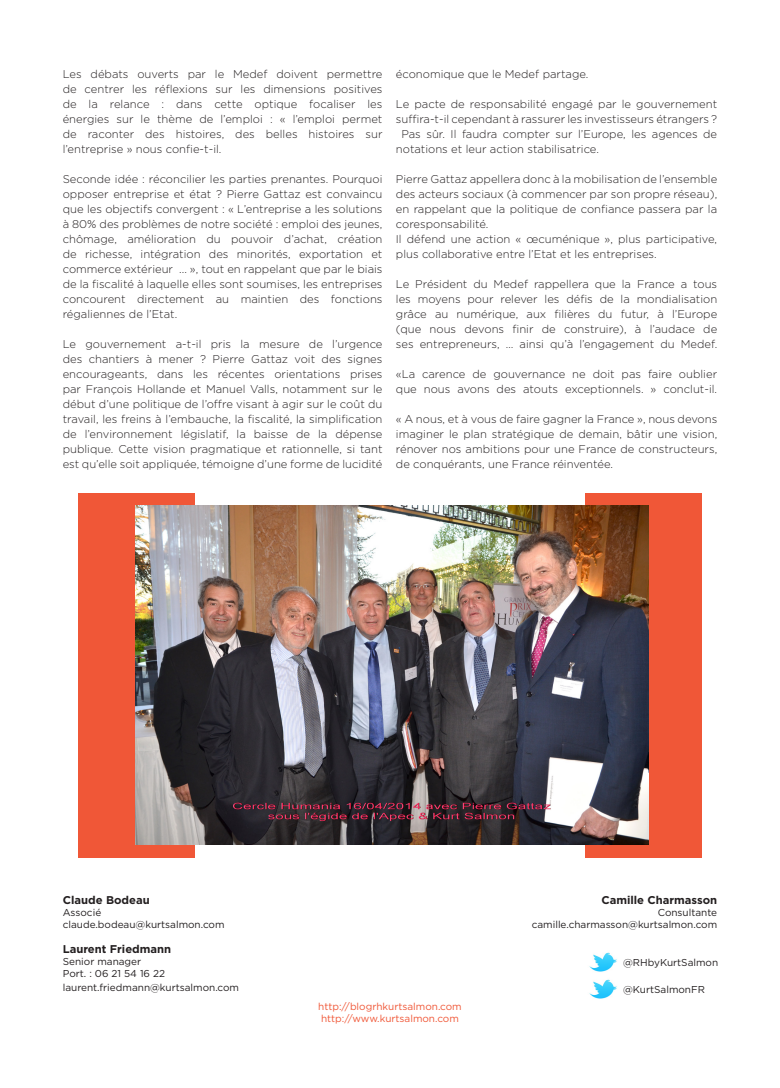
<style>
.page{position:relative;width:780px;height:1088px;background:#fff}
.page>*{position:absolute;margin:0;border:0;box-sizing:border-box;transform-origin:0 0}
.t1{font:300 11.25px/15px "Gotham";color:#231f20;text-align:justify}
.t2{font:700 11.25px "Gotham";color:#231f20}
.t3{font:10px/13.5px "Gotham";color:#231f20}
.t4{font:10px "Gotham";color:#f05737}
</style>
<div class="page">
<div style="left:585px;top:493px;width:116px;height:364px;background:#f05737"></div>
<div style="left:79px;top:493px;width:116px;height:364px;background:#f05737"></div>
<img style="left:136px;top:505px;width:512px;height:339px">
<img style="left:589px;top:952px;width:28px;height:47px">
<p class="t1" style="left:63px;top:66px;width:321px">Les débats ouverts par le Medef doivent permettre de centrer les réflexions sur les dimensions positives de la relance : dans cette optique focaliser les énergies sur le thème de l’emploi : « l’emploi permet de raconter des histoires, des belles histoires sur l’entreprise » nous confie-t-il.</p>
<p class="t1" style="left:63px;top:171px;width:321px">Seconde idée : réconcilier les parties prenantes. Pourquoi opposer entreprise et état ? Pierre Gattaz est convaincu que les objectifs convergent : « L’entreprise a les solutions à 80% des problèmes de notre société : emploi des jeunes, chômage, amélioration du pouvoir d’achat, création de richesse, intégration des minorités, exportation et commerce extérieur ... », tout en rappelant que par le biais de la fiscalité à laquelle elles sont soumises, les entreprises concourent directement au maintien des fonctions régaliennes de l’Etat.</p>
<p class="t1" style="left:63px;top:336px;width:321px">Le gouvernement a-t-il pris la mesure de l’urgence des chantiers à mener ? Pierre Gattaz voit des signes encourageants, dans les récentes orientations prises par François Hollande et Manuel Valls, notamment sur le début d’une politique de l’offre visant à agir sur le coût du travail, les freins à l’embauche, la fiscalité, la simplification de l’environnement législatif, la baisse de la dépense publique. Cette vision pragmatique et rationnelle, si tant est qu’elle soit appliquée, témoigne d’une forme de lucidité</p>
<p class="t1" style="left:396px;top:66px;width:194px">économique que le Medef partage.</p>
<p class="t1" style="left:396px;top:96px;width:323px">Le pacte de responsabilité engagé par le gouvernement</p>
<p class="t1" style="left:396px;top:111px;width:323px">suffira-t-il cependant à rassurer les investisseurs étrangers ?</p>
<p class="t1" style="left:401px;top:126px;width:317px">Pas sûr. Il faudra compter sur l’Europe, les agences de</p>
<p class="t1" style="left:396px;top:141px;width:204px">notations et leur action stabilisatrice.</p>
<p class="t1" style="left:396px;top:171px;width:323px">Pierre Gattaz appellera donc à la mobilisation de l’ensemble des acteurs sociaux (à commencer par son propre réseau), en rappelant que la politique de confiance passera par la coresponsabilité.</p>
<p class="t1" style="left:396px;top:231px;width:323px">Il défend une action « œcuménique », plus participative, plus collaborative entre l’Etat et les entreprises.</p>
<p class="t1" style="left:396px;top:276px;width:323px">Le Président du Medef rappellera que la France a tous les moyens pour relever les défis de la mondialisation grâce au numérique, aux filières du futur, à l’Europe (que nous devons finir de construire), à l’audace de ses entrepreneurs, … ainsi qu’à l’engagement du Medef.</p>
<p class="t1" style="left:396px;top:366px;width:323px">«La carence de gouvernance ne doit pas faire oublier que nous avons des atouts exceptionnels. » conclut-il.</p>
<p class="t1" style="left:396px;top:411px;width:323px">« A nous, et à vous de faire gagner la France », nous devons imaginer le plan stratégique de demain, bâtir une vision, rénover nos ambitions pour une France de constructeurs, de conquérants, une France réinventée.</p>
<p class="t2" style="left:63px;top:892px;width:88px">Claude Bodeau</p>
<p class="t3" style="left:63px;top:905px;width:40px">Associé</p>
<p class="t3" style="left:63px;top:917px;width:163px">claude.bodeau@kurtsalmon.com</p>
<p class="t2" style="left:63px;top:942px;width:110px">Laurent Friedmann</p>
<p class="t3" style="left:63px;top:955px;width:80px">Senior manager</p>
<p class="t3" style="left:63px;top:967px;width:178px">Port. : 06 21 54 16 22 laurent.friedmann@kurtsalmon.com</p>
<p class="t2" style="left:601px;top:892px;width:117px">Camille Charmasson</p>
<p class="t3" style="left:657px;top:905px;width:61px">Consultante</p>
<p class="t3" style="left:531px;top:917px;width:187px">camille.charmasson@kurtsalmon.com</p>
<p class="t3" style="left:623px;top:955px;width:97px">@RHbyKurtSalmon</p>
<p class="t3" style="left:623px;top:982px;width:83px">@KurtSalmonFR</p>
<p class="t4" style="left:318px;top:1000px;width:145px">http://blogrhkurtsalmon.com</p>
<p class="t4" style="left:321px;top:1012px;width:139px">http://www.kurtsalmon.com</p>
</div>
